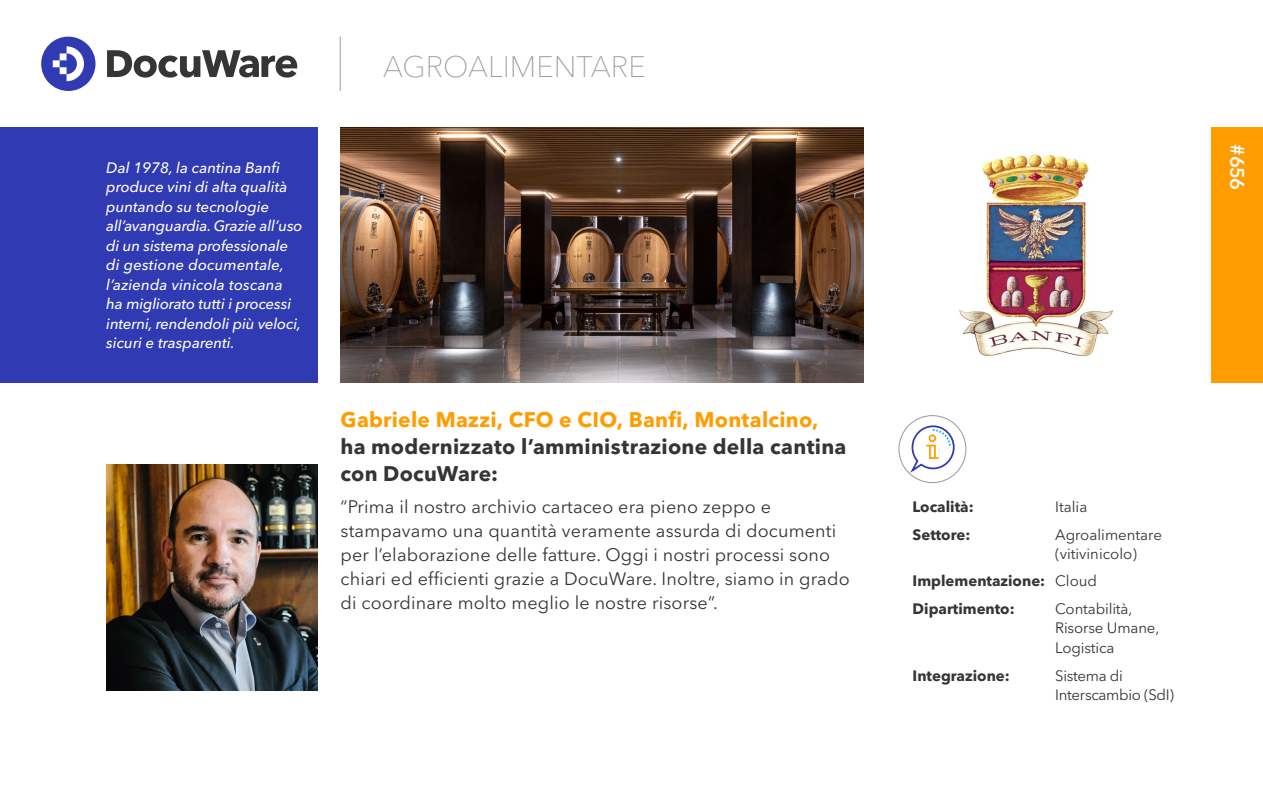
<style>
.page{position:relative;width:1263px;height:787px;background:#fff}
.page>*{position:absolute;margin:0;border:0;box-sizing:border-box;transform-origin:0 0}
.t1{font:100 29.4px "Avenir Next LT Pro";color:#9e9e9e}
.t2{font:700 21px/27px "Avenir Next LT Pro";letter-spacing:.01em;color:#353535}
.t3{font:700 21px "Avenir Next LT Pro";letter-spacing:.015em;color:#ff9d00}
.t4{font:600 19.5px "Avenir Next LT Pro";color:#fff}
.t5{font:18px/24px "Avenir Next LT Pro";letter-spacing:.01em;color:#353535}
.t6{font:italic 500 15px/19.5px "Avenir Next LT Pro";color:#fff}
.t7{font:15px/19.5px "Avenir Next LT Pro";letter-spacing:-.01em;color:#353535}
.t8{font:700 15px/28px "Avenir Next LT Pro";color:#353535}
.s1{font-weight:400}
</style>
<div class="page">
<svg style="left:41px;top:37px;width:55px;height:54px"></svg>
<svg style="left:107px;top:50px;width:190px;height:28px"></svg>
<hr style="left:340px;top:37px;width:1px;height:54px;background:#9e9e9e">
<div style="left:1212px;top:128px;width:51px;height:255px;background:#ff9d00"></div>
<div style="left:0;top:128px;width:317px;height:255px;background:#303ab2"></div>
<div style="left:898px;top:415px;width:68px;height:68px;border:1px solid #9e9e9e;border-radius:50%"></div>
<svg style="left:908px;top:424px;width:47px;height:51px"></svg>
<img style="left:106px;top:465px;width:211px;height:225px">
<img style="left:959px;top:154px;width:154px;height:202px">
<img style="left:341px;top:128px;width:522px;height:255px">
<p class="t6" style="left:106px;top:158px;width:198px">Dal 1978, la cantina Banfi produce vini di alta qualità puntando su tecnologie all’avanguardia. Grazie all’uso di un sistema professionale di gestione documentale, l’azienda vinicola toscana ha migliorato tutti i processi interni, rendendoli più veloci, sicuri e trasparenti.</p>
<h1 class="t1" style="left:383px;top:49px;width:264px">AGROALIMENTARE</h1>
<p class="t3" style="left:341px;top:406px;width:479px">Gabriele Mazzi, CFO e CIO, Banfi, Montalcino,</p>
<p class="t2" style="left:341px;top:433px;width:507px">ha modernizzato l’amministrazione della cantina con DocuWare:</p>
<p class="t5" style="left:341px;top:495px;width:511px">“Prima il nostro archivio cartaceo era pieno zeppo e stampavamo una quantità veramente assurda di documenti per l’elaborazione delle fatture. Oggi i nostri processi sono chiari ed efficienti grazie a DocuWare. Inoltre, siamo in grado di coordinare molto meglio le nostre risorse”.</p>
<p class="t8" style="left:913px;top:492px;width:63px">Località:</p>
<p class="t7" style="left:1055px;top:496px;width:34px">Italia</p>
<p class="t8" style="left:913px;top:520px;width:59px">Settore:</p>
<p class="t7" style="left:1055px;top:524px;width:108px">Agroalimentare (vitivinicolo)</p>
<p class="t8" style="left:913px;top:566px;width:186px">Implementazione: <span class="s1">Cloud<br></span>Dipartimento:</p>
<p class="t7" style="left:1055px;top:598px;width:106px">Contabilità,<br>Risorse Umane,<br>Logistica</p>
<p class="t8" style="left:913px;top:661px;width:99px">Integrazione:</p>
<p class="t7" style="left:1055px;top:665px;width:120px">Sistema di<br>Interscambio (SdI)</p>
<p class="t4" style="left:1249px;top:144px;width:47px;rotate:90deg">#656</p>
</div>
